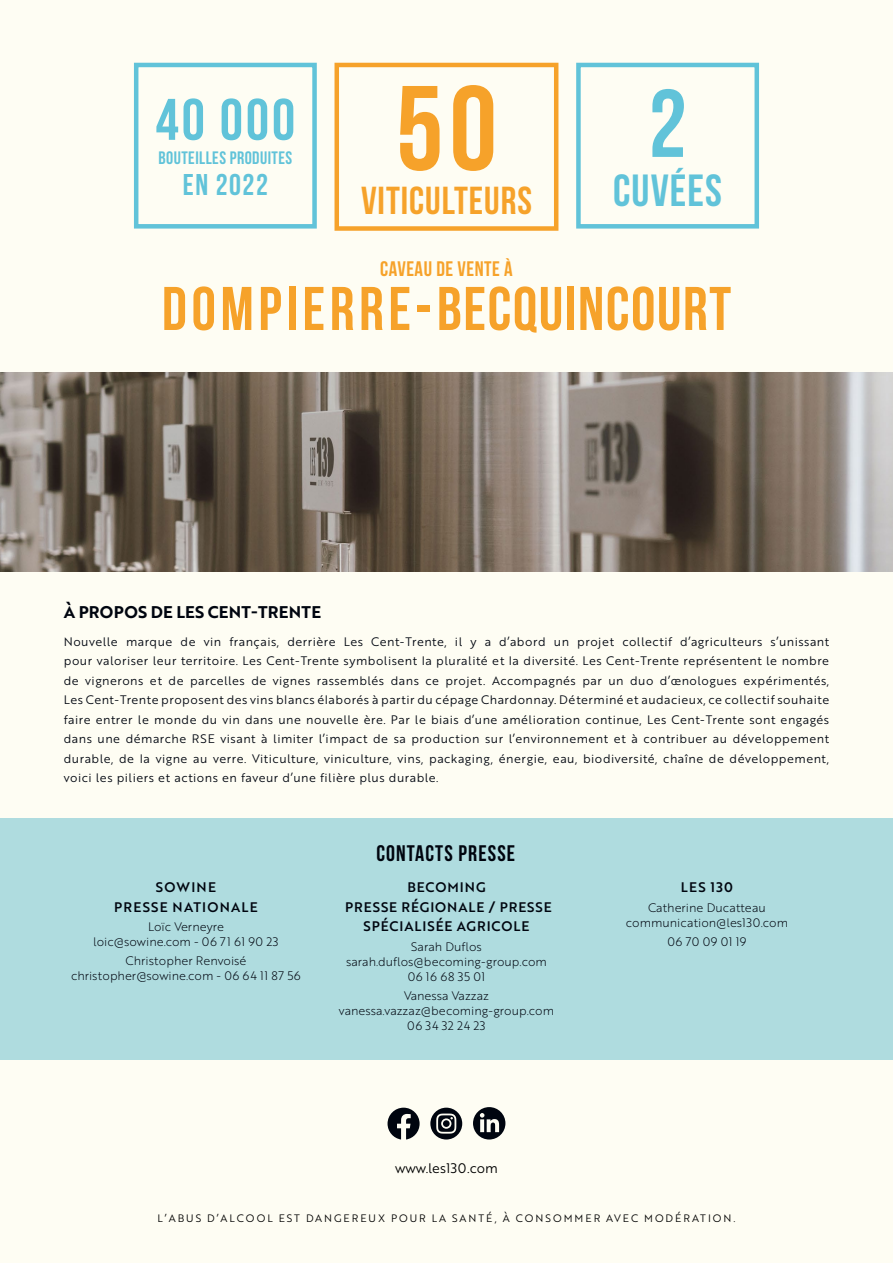
<style>
.page{position:relative;width:893px;height:1263px;background:#fefdf3}
.page>*{position:absolute;margin:0;border:0;box-sizing:border-box;transform-origin:0 0}
.t1{font:700 120px "Bebas Neue";color:#f6a22a}
.t2{font:700 96px "Bebas Neue";color:#61c3d9}
.t3{font:700 61.5px "Bebas Neue";letter-spacing:.025em;color:#f6a22a}
.t4{font:700 58.5px "Bebas Neue";color:#61c3d9}
.t5{font:700 45px "Bebas Neue";letter-spacing:.025em;color:#61c3d9}
.t6{font:700 39px "Bebas Neue";letter-spacing:.025em;color:#f6a22a}
.t7{font:700 30px "Bebas Neue";letter-spacing:.05em;color:#61c3d9}
.t8{font:700 22.5px "Bebas Neue";letter-spacing:.05em;color:#00050f}
.t9{font:700 21px "Bebas Neue";letter-spacing:.025em;color:#f6a22a}
.t10{font:700 18px "Bebas Neue";letter-spacing:.025em;color:#61c3d9}
.t11{font:16.5px "Brother 1816 Bold";letter-spacing:.015em;color:#00050f}
.t12{font:13.5px/19.5px "Brother 1816 Medium";letter-spacing:.07em;color:#00050f;text-align:center}
.t13{font:13.5px/19.5px "Brother 1816 Medium";letter-spacing:.09em;color:#00050f;text-align:center}
.t14{font:13.5px "Brother 1816 Book";color:#000}
.t15{font:12px/19.5px "Brother 1816 Book";letter-spacing:.04em;color:#00050f;text-align:justify}
.t16{font:12px/15px "Brother 1816 Light";color:#00050f;text-align:center}
.t17{font:10.5px "Brother 1816 Book";letter-spacing:.19em;color:#000}
</style>
<div class="page">
<div style="left:0;top:818px;width:893px;height:241px;background:#afdcdf"></div>
<svg style="left:388px;top:1108px;width:32px;height:31px"></svg>
<svg style="left:430px;top:1108px;width:32px;height:31px"></svg>
<svg style="left:473px;top:1107px;width:32px;height:32px"></svg>
<img style="left:0;top:372px;width:893px;height:199px">
<div style="left:134px;top:63px;width:183px;height:166px;border:4px solid #61c3d9"></div>
<div style="left:576px;top:63px;width:183px;height:166px;border:4px solid #61c3d9"></div>
<div style="left:334px;top:63px;width:224px;height:168px;border:4px solid #f6a22a"></div>
<h3 class="t4" style="left:156px;top:88px;width:141px">40 000</h3>
<h3 class="t10" style="left:158px;top:148px;width:135px">BOUTEILLES PRODUITES</h3>
<h3 class="t7" style="left:183px;top:168px;width:87px">EN 2022</h3>
<h1 class="t1" style="left:396px;top:63px;width:103px">50</h1>
<h3 class="t6" style="left:361px;top:179px;width:172px">VITICULTEURS</h3>
<h2 class="t2" style="left:649px;top:71px;width:40px">2</h2>
<h3 class="t5" style="left:613px;top:166px;width:110px">CUVÉES</h3>
<h3 class="t9" style="left:380px;top:257px;width:134px">CAVEAU DE VENTE À</h3>
<h3 class="t3" style="left:162px;top:275px;width:571px">DOMPIERRE-BECQUINCOURT</h3>
<h3 class="t11" style="left:64px;top:599px;width:259px">À PROPOS DE LES CENT-TRENTE</h3>
<p class="t15" style="left:64px;top:631px;width:767px">Nouvelle marque de vin français, derrière Les Cent-Trente, il y a d’abord un projet collectif d’agriculteurs s’unissant pour valoriser leur territoire. Les Cent-Trente symbolisent la pluralité et la diversité. Les Cent-Trente représentent le nombre de vignerons et de parcelles de vignes rassemblés dans ce projet. Accompagnés par un duo d’œnologues expérimentés, Les Cent-Trente proposent des vins blancs élaborés à partir du cépage Chardonnay. Déterminé et audacieux, ce collectif souhaite faire entrer le monde du vin dans une nouvelle ère. Par le biais d’une amélioration continue, Les Cent-Trente sont engagés dans une démarche RSE visant à limiter l’impact de sa production sur l’environnement et à contribuer au développement durable, de la vigne au verre. Viticulture, viniculture, vins, packaging, énergie, eau, biodiversité, chaîne de développement, voici les piliers et actions en faveur d’une filière plus durable.</p>
<p class="t13" style="left:114px;top:877px;width:145px">SOWINE<br>PRESSE NATIONALE</p>
<p class="t16" style="left:93px;top:919px;width:187px">Loïc Verneyre<br>loic@sowine.com - 06 71 61 90 23</p>
<p class="t16" style="left:71px;top:953px;width:231px">Christopher Renvoisé christopher@sowine.com - 06 64 11 87 56</p>
<h3 class="t8" style="left:376px;top:841px;width:140px">CONTACTS PRESSE</h3>
<p class="t12" style="left:345px;top:877px;width:208px">BECOMING<br>PRESSE RÉGIONALE / PRESSE<br>SPÉCIALISÉE AGRICOLE</p>
<p class="t16" style="left:346px;top:938px;width:202px">Sarah Duflos sarah.duflos@becoming-group.com<br>06 16 68 35 01</p>
<p class="t16" style="left:339px;top:988px;width:217px">Vanessa Vazzaz vanessa.vazzaz@becoming-group.com<br>06 34 32 24 23</p>
<p class="t14" style="left:395px;top:1158px;width:104px">www.les130.com</p>
<p class="t12" style="left:681px;top:877px;width:54px">LES 130</p>
<p class="t16" style="left:626px;top:899px;width:164px">Catherine Ducatteau communication@les130.com</p>
<p class="t16" style="left:667px;top:934px;width:81px">06 70 09 01 19</p>
<p class="t17" style="left:157px;top:1210px;width:580px">L’ABUS D’ALCOOL EST DANGEREUX POUR LA SANTÉ, À CONSOMMER AVEC MODÉRATION.</p>
</div>
